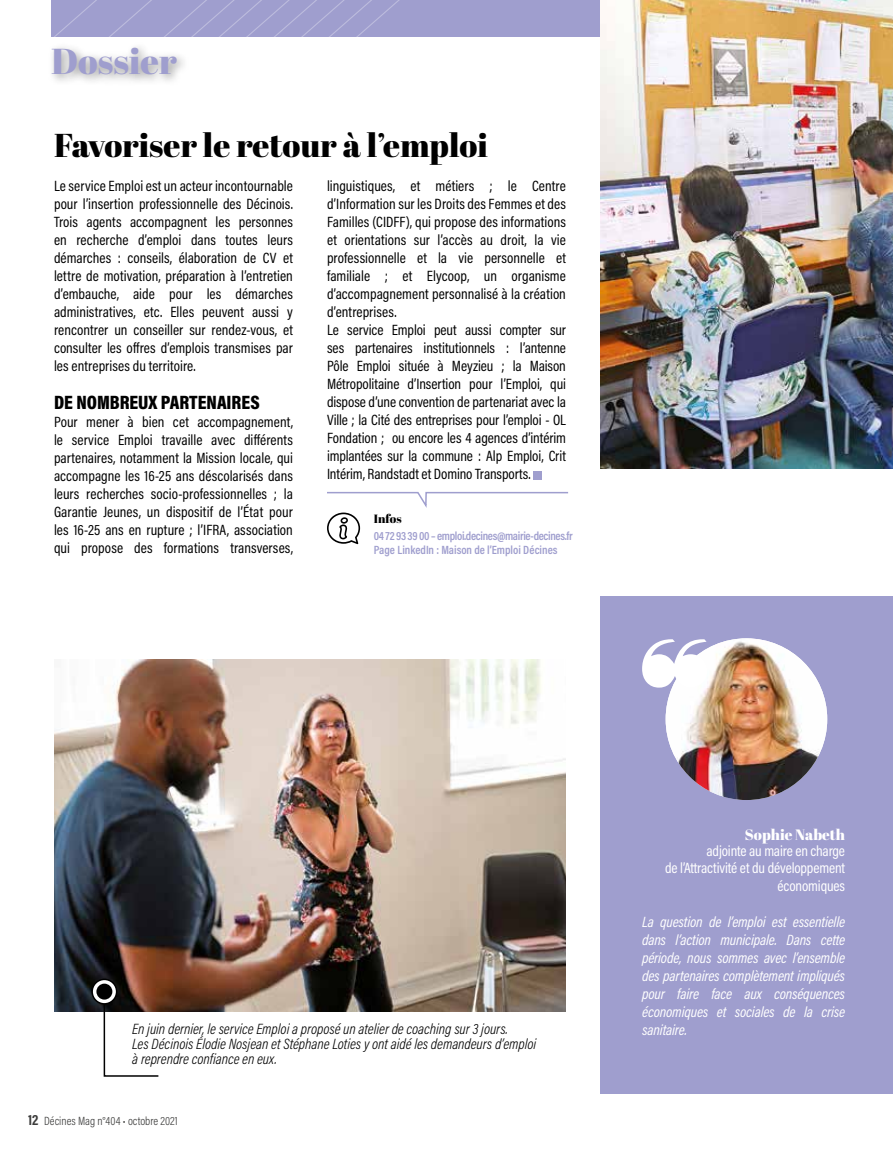
<style>
.page{position:relative;width:893px;height:1149px;background:#fff}
.page>*{position:absolute;margin:0;border:0;box-sizing:border-box;transform-origin:0 0}
.t1{font:36px "Abril Fatface";color:#9f9ece}
.t2{font:33px "Abril Fatface";color:#000}
.t3{font:900 19.5px "Acumin Pro Cond";color:#000}
.t4{font:15px/18px "Acumin Pro Cond";color:#000;text-align:justify}
.t5{font:italic 15px/18px "Acumin Pro Cond";letter-spacing:-.01em;color:#fff;text-align:justify}
.t6{font:italic 300 15px/15px "Acumin Pro Cond";color:#000}
.t7{font:15px/16.5px "Acumin Pro Cond";letter-spacing:-.01em;color:#fff;text-align:right}
.t8{font:15px "Abril Fatface";color:#fff}
.t9{font:600 12px/14.4px "Acumin Pro Cond";letter-spacing:-.015em;color:#9f9ece}
.t10{font:300 12px "Acumin Pro Cond";color:#3c3c3b}
.t11{font:12px "Abril Fatface";color:#000}
.s1{font-weight:700;font-size:15px}
</style>
<div class="page">
<div style="left:47px;top:42px;width:142px;height:44px;background:#000;opacity:.38"></div>
<div style="left:51px;top:0;width:842px;height:36px;background:#9f9ece"></div>
<svg style="left:55px;top:0;width:344px;height:36px"></svg>
<img style="left:600px;top:0;width:293px;height:468px">
<img style="left:54px;top:659px;width:512px;height:352px">
<svg style="left:103px;top:991px;width:57px;height:86px"></svg>
<svg style="left:92px;top:979px;width:25px;height:24px"></svg>
<div style="left:91px;top:978px;width:26px;height:26px;border:2px solid #000;border-radius:50%"></div>
<div style="left:96px;top:983px;width:16px;height:16px;background:#000;border-radius:50%"></div>
<div style="left:600px;top:595px;width:293px;height:498px;background:#9f9ece"></div>
<div style="left:533px;top:471px;width:9px;height:8px;background:#9f9ece"></div>
<img style="left:666px;top:638px;width:161px;height:161px;border-radius:81px">
<svg style="left:642px;top:639px;width:65px;height:48px"></svg>
<svg style="left:327px;top:491px;width:242px;height:53px"></svg>
<h1 class="t1" style="left:51px;top:36px;width:127px">Dossier</h1>
<h2 class="t2" style="left:54px;top:122px;width:435px">Favoriser le retour à l’emploi</h2>
<p class="t4" style="left:54px;top:177px;width:240px">Le service Emploi est un acteur incontournable pour l’insertion professionnelle des Décinois.<br>Trois agents accompagnent les personnes en recherche d’emploi dans toutes leurs démarches : conseils, élaboration de CV et lettre de motivation, préparation à l’entretien d’embauche, aide pour les démarches administratives, etc. Elles peuvent aussi y rencontrer un conseiller sur rendez-vous, et consulter les offres d’emplois transmises par les entreprises du territoire.</p>
<h3 class="t3" style="left:54px;top:389px;width:207px">DE NOMBREUX PARTENAIRES</h3>
<p class="t4" style="left:54px;top:412px;width:240px">Pour mener à bien cet accompagnement, le service Emploi travaille avec différents partenaires, notamment la Mission locale, qui accompagne les 16-25 ans déscolarisés dans leurs recherches socio-professionnelles ; la Garantie Jeunes, un dispositif de l’État pour les 16-25 ans en rupture ; l’IFRA, association qui propose des formations transverses,</p>
<p class="t4" style="left:327px;top:177px;width:241px;text-align:left">linguistiques, et métiers ; le Centre d’Information sur les Droits des Femmes et des Familles (CIDFF), qui propose des informations et orientations sur l’accès au droit, la vie professionnelle et la vie personnelle et familiale ; et Elycoop, un organisme d’accompagnement personnalisé à la création d’entreprises.<br>Le service Emploi peut aussi compter sur ses partenaires institutionnels : l’antenne Pôle Emploi située à Meyzieu ; la Maison Métropolitaine d’Insertion pour l’Emploi, qui dispose d’une convention de partenariat avec la Ville ; la Cité des entreprises pour l’emploi - OL Fondation ; ou encore les 4 agences d’intérim implantées sur la commune : Alp Emploi, Crit Intérim, Randstadt et Domino Transports.</p>
<p class="t11" style="left:374px;top:510px;width:29px">Infos</p>
<p class="t9" style="left:374px;top:528px;width:200px">04 72 93 39 00 – emploi.decines@mairie-decines.fr<br>Page LinkedIn : Maison de l’Emploi Décines</p>
<p class="t8" style="left:745px;top:823px;width:102px">Sophie Nabeth</p>
<p class="t7" style="left:665px;top:842px;width:181px">adjointe au maire en charge<br>de l’Attractivité et du développement</p>
<p class="t7" style="left:777px;top:876px;width:69px">économiques</p>
<p class="t5" style="left:642px;top:912px;width:204px">La question de l’emploi est essentielle dans l’action municipale. Dans cette période, nous sommes avec l’ensemble des partenaires complètement impliqués pour faire face aux conséquences économiques et sociales de la crise</p>
<p class="t6" style="left:132px;top:1020px;width:377px">En juin dernier, le service Emploi a proposé un atelier de coaching sur 3 jours.</p>
<p class="t5" style="left:642px;top:1020px;width:47px">sanitaire.</p>
<p class="t6" style="left:132px;top:1035px;width:405px">Les Décinois Élodie Nosjean et Stéphane Loties y ont aidé les demandeurs d’emploi à reprendre confiance en eux.</p>
<p class="t10" style="left:28px;top:1112px;width:151px"><span class="s1">12</span> Décines Mag n°404 • octobre 2021</p>
</div>
